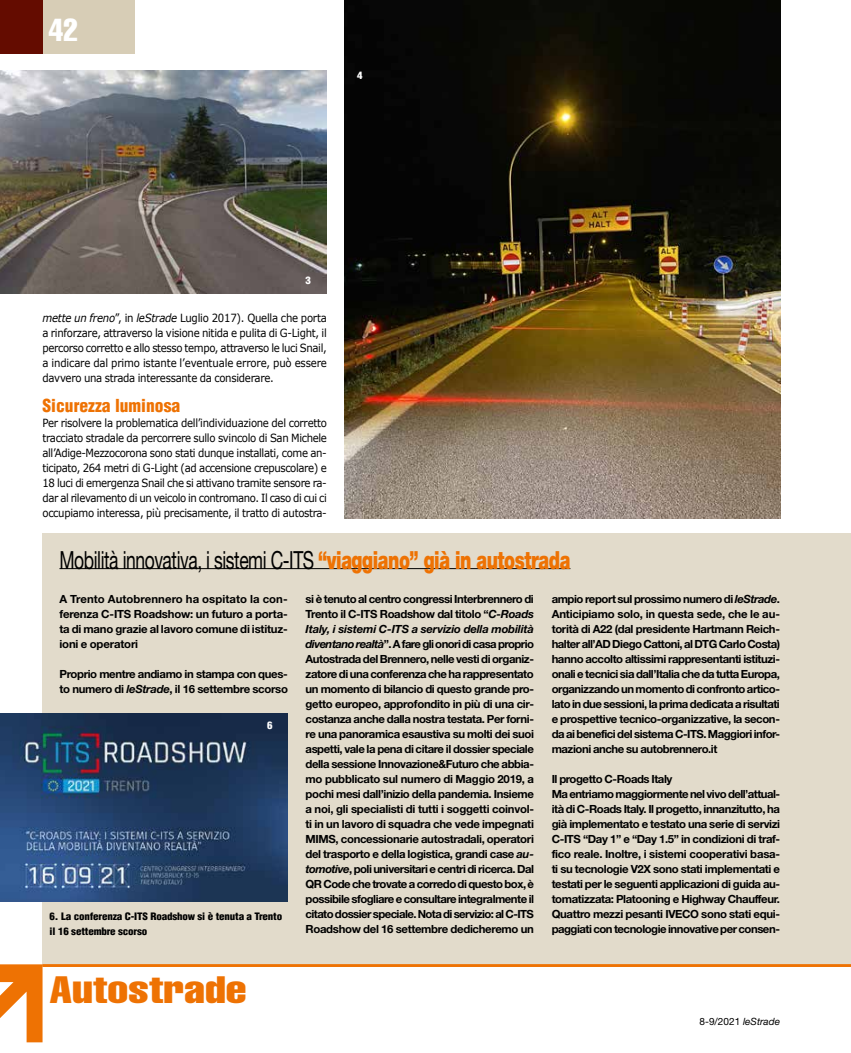
<style>
.page{position:relative;width:851px;height:1053px;background:#fff}
.page>*{position:absolute;margin:0;border:0;box-sizing:border-box;transform-origin:0 0}
.t1{font:extra-condensed 37.5px "Helvetica";color:#ee7203;scale:1.3 1}
.t2{font:extra-condensed 31.25px "Helvetica";color:#fff}
.t3{font:25px "Helvetica Neue";letter-spacing:-.025em;color:#000;scale:.7 1}
.t4{font:900 condensed 17.5px "Helvetica";color:#ee7203}
.t5{font:700 11.25px/15px "Helvetica Neue";letter-spacing:-.035em;color:#000;text-align:justify}
.t6{font:11.25px/15px "Verdana";letter-spacing:-.03em;color:#000;text-align:justify;scale:.9 1}
.t7{font:900 condensed 10px/15px "Helvetica";letter-spacing:-.015em;color:#000;scale:1.1 1}
.t8{font:10px "Helvetica Neue";color:#000}
.t9{font:900 condensed 10px "Helvetica";color:#fff;scale:1.1 1}
.s1{font-style:italic}
.s2{font-weight:900;color:#ee7203}
</style>
<div class="page">
<div style="left:43px;top:533px;width:807px;height:432px;background:#e2dbcb"></div>
<svg style="left:0;top:964px;width:43px;height:78px"></svg>
<div style="left:43px;top:0;width:92px;height:53px;background:#d7cdb6"></div>
<div style="left:0;top:0;width:43px;height:53px;background:#640c00"></div>
<hr style="left:59px;top:568px;width:511px;height:1px;background:#000">
<hr style="left:43px;top:964px;width:807px;height:2px;background:#ee7203">
<img style="left:0;top:713px;width:288px;height:188px">
<img style="left:0;top:71px;width:327px;height:222px">
<img style="left:344px;top:0;width:436px;height:518px">
<h2 class="t2" style="left:49px;top:10px;width:31px">42</h2>
<p class="t9" style="left:357px;top:69px;width:6px">4</p>
<p class="t9" style="left:305px;top:274px;width:6px">3</p>
<p class="t6" style="left:43px;top:311px;width:317px"><span class="s1">mette un freno</span>”, in <span class="s1">leStrade</span> Luglio 2017). Quella che porta a rinforzare, attraverso la visione nitida e pulita di G-Light, il percorso corretto e allo stesso tempo, attraverso le luci Snail, a indicare dal primo istante l’eventuale errore, può essere davvero una strada interessante da considerare.</p>
<h3 class="t4" style="left:43px;top:395px;width:139px">Sicurezza luminosa</h3>
<p class="t6" style="left:43px;top:416px;width:317px">Per risolvere la problematica dell’individuazione del corretto tracciato stradale da percorrere sullo svincolo di San Michele all’Adige-Mezzocorona sono stati dunque installati, come an&shy;ticipato, 264 metri di G-Light (ad accensione crepuscolare) e 18 luci di emergenza Snail che si attivano tramite sensore ra&shy;dar al rilevamento di un veicolo in contromano. Il caso di cui ci occupiamo interessa, più precisamente, il tratto di autostra-</p>
<h3 class="t3" style="left:59px;top:544px;width:731px">Mobilità innovativa, i sistemi C-ITS <span class="s2">“viaggiano” già in autostrada</span></h3>
<p class="t5" style="left:59px;top:591px;width:230px">A Trento Autobrennero ha ospitato la con&shy;ferenza C-ITS Roadshow: un futuro a porta&shy;ta di mano grazie al lavoro comune di istituz&shy;ioni e operatori</p>
<p class="t5" style="left:59px;top:666px;width:230px">Proprio mentre andiamo in stampa con ques&shy;to numero di <span class="s1">leStrade</span>, il 16 settembre scorso</p>
<p class="t9" style="left:267px;top:719px;width:6px">6</p>
<p class="t7" style="left:50px;top:908px;width:213px">6. La conferenza C-ITS Roadshow si è tenuta a Trento il 16 settembre scorso</p>
<h1 class="t1" style="left:50px;top:965px;width:153px">Autostrade</h1>
<p class="t5" style="left:305px;top:591px;width:230px">si è tenuto al centro congressi Interbrennero di Trento il C-ITS Roadshow dal titolo “<span class="s1">C-Roads Italy, i sistemi C-ITS a servizio della mobilità diventano realtà</span>”. A fare gli onori di casa proprio Autostrada del Brennero, nelle vesti di organiz&shy;zatore di una conferenza che ha rappresentato un momento di bilancio di questo grande pro&shy;getto europeo, approfondito in più di una cir&shy;costanza anche dalla nostra testata. Per forni&shy;re una panoramica esaustiva su molti dei suoi aspetti, vale la pena di citare il dossier speciale della sessione Innovazione&amp;Futuro che abbia&shy;mo pubblicato sul numero di Maggio 2019, a pochi mesi dall’inizio della pandemia. Insieme a noi, gli specialisti di tutti i soggetti coinvol&shy;ti in un lavoro di squadra che vede impegnati MIMS, concessionarie autostradali, operatori del trasporto e della logistica, grandi case <span class="s1">au&shy;tomotive</span>, poli universitari e centri di ricerca. Dal QR Code che trovate a corredo di questo box, è possibile sfogliare e consultare integralmente il citato dossier speciale. Nota di servizio: al C-ITS Roadshow del 16 settembre dedicheremo un</p>
<p class="t5" style="left:551px;top:591px;width:230px">ampio report sul prossimo numero di <span class="s1">leStrade</span>.<br>Anticipiamo solo, in questa sede, che le au&shy;torità di A22 (dal presidente Hartmann Reich&shy;halter all’AD Diego Cattoni, al DTG Carlo Costa) hanno accolto altissimi rappresentanti istituzi&shy;onali e tecnici sia dall’Italia che da tutta Europa, organizzando un momento di confronto artico&shy;lato in due sessioni, la prima dedicata a risultati e prospettive tecnico-organizzative, la secon&shy;da ai benefici del sistema C-ITS. Maggiori infor&shy;mazioni anche su autobrennero.it</p>
<p class="t5" style="left:551px;top:771px;width:230px;text-align:left">Il progetto C-Roads Italy<br>Ma entriamo maggiormente nel vivo dell’attual&shy;ità di C-Roads Italy. Il progetto, innanzitutto, ha già implementato e testato una serie di servizi C-ITS “Day 1” e “Day 1.5” in condizioni di traf&shy;fico reale. Inoltre, i sistemi cooperativi basa&shy;ti su tecnologie V2X sono stati implementati e testati per le seguenti applicazioni di guida au&shy;tomatizzata: Platooning e Highway Chauffeur.<br>Quattro mezzi pesanti IVECO sono stati equi&shy;paggiati con tecnologie innovative per consen-</p>
<p class="t8" style="left:699px;top:1015px;width:82px">8-9/2021 <span class="s1">leStrade</span></p>
</div>
